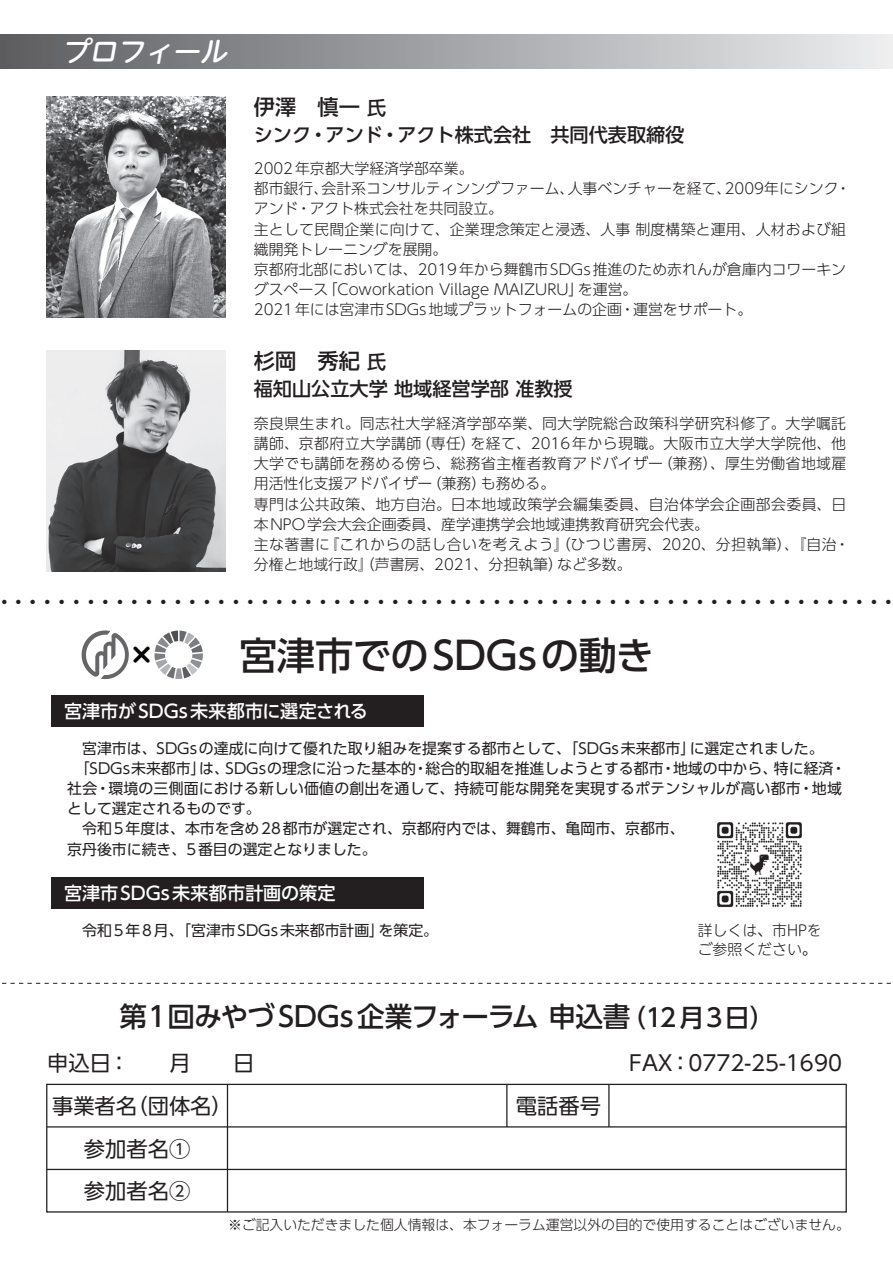
<style>
.page{position:relative;width:893px;height:1263px;background:#fff}
.page>*{position:absolute;margin:0;border:0;box-sizing:border-box;transform-origin:0 0}
.t1{font:500 38.25px "UD Shin Go Pro";letter-spacing:-.01em;color:#231f20}
.t2{font:500 27.6px "UD Shin Go Pro";letter-spacing:-.02em;color:#231f20}
.t3{font:italic 500 27.6px "UD Shin M Go Pro";color:#fff}
.t4{font:800 25.65px "UD Shin M Go Pr 6 N";color:#030303}
.t5{font:21.3px "Koz Go Pr 6 N";color:#231f20}
.t6{font:21.3px "UD Shin Go Pro";color:#231f20}
.t7{font:500 21.3px "UD Shin Go Pro";color:#231f20}
.t8{font:500 19.2px "UD Shin Go Pro";color:#231f20}
.t9{font:500 18px "UD Shin Go Pro";color:#fff}
.t10{font:300 14.85px/20.2px "UD Shin Go Pro";letter-spacing:.025em;color:#231f20}
.t11{font:14.85px/20.2px "UD Shin Go Pro";color:#231f20}
.t12{font:300 14.85px/20.2px "UD Shin Go Pro";color:#231f20}
.t13{font:300 14.85px/19.2px "UD Shin M Go Pro";color:#231f20}
.t14{font:300 13.8px "UD Shin Go Pro";color:#231f20}
.s1{font-size:19.2px}
.s2{font-size:24.9px}
</style>
<div class="page">
<svg style="left:154px;top:630px;width:49px;height:49px"></svg>
<svg style="left:82px;top:630px;width:47px;height:49px"></svg>
<img style="left:47px;top:96px;width:178px;height:221px">
<div style="left:0;top:34px;width:893px;height:34px;background:linear-gradient(to right,#5b5d60,#ecedef)"></div>
<img style="left:47px;top:351px;width:178px;height:221px">
<div style="left:51px;top:695px;width:372px;height:32px;background:#231f20"></div>
<div style="left:51px;top:877px;width:372px;height:32px;background:#231f20"></div>
<img style="left:717px;top:822px;width:85px;height:86px">
<svg style="left:2px;top:983px;width:889px;height:1px"></svg>
<div style="left:46px;top:1084px;width:801px;height:128px;border:1px solid #231f20"></div>
<hr style="left:227px;top:1084px;width:1px;height:128px;background:#231f20">
<hr style="left:608px;top:1084px;width:2px;height:43px;background:#231f20">
<hr style="left:506px;top:1084px;width:1px;height:43px;background:#231f20">
<hr style="left:47px;top:1126px;width:799px;height:1px;background:#231f20">
<hr style="left:47px;top:1169px;width:799px;height:1px;background:#231f20">
<h2 class="t3" style="left:61px;top:29px;width:175px">プロフィール</h2>
<h3 class="t7" style="left:254px;top:89px;width:134px">伊澤　慎一 <span class="s1">氏</span></h3>
<p class="t8" style="left:254px;top:119px;width:432px">シンク・アンド・アクト株式会社　共同代表取締役</p>
<p class="t12" style="left:254px;top:158px;width:598px">2002年京都大学経済学部卒業。<br>都市銀行、会計系コンサルティンングファーム、人事ベンチャーを経て、2009年にシンク・アンド・アクト株式会社を共同設立。<br>主として民間企業に向けて、企業理念策定と浸透、人事 制度構築と運用、人材および組織開発トレーニングを展開。<br>京都府北部においては、2019年から舞鶴市SDGs推進のため赤れんが倉庫内コワーキングスペース「Coworkation Village MAIZURU」を運営。<br>2021年には宮津市SDGs地域プラットフォームの企画・運営をサポート。</p>
<h3 class="t7" style="left:254px;top:344px;width:134px">杉岡　秀紀 <span class="s1">氏</span></h3>
<p class="t8" style="left:254px;top:373px;width:320px">福知山公立大学 地域経営学部 准教授</p>
<p class="t10" style="left:254px;top:412px;width:597px">奈良県生まれ。同志社大学経済学部卒業、同大学院総合政策科学研究科修了。大学嘱託講師、京都府立大学講師（専任）を経て、2016年から現職。大阪市立大学大学院他、他大学でも講師を務める傍ら、総務省主権者教育アドバイザー（兼務）、厚生労働省地域雇用活性化支援アドバイザー（兼務）も務める。<br>専門は公共政策、地方自治。日本地域政策学会編集委員、自治体学会企画部会委員、日本NPO学会大会企画委員、産学連携学会地域連携教育研究会代表。<br>主な著書に『これからの話し合いを考えよう』（ひつじ書房、2020、分担執筆）、『自治・分権と地域行政』（芦書房、2021、分担執筆）など多数。</p>
<h3 class="t5" style="left:-7px;top:590px;width:907px">・・・・・・・・・・・・・・・・・・・・・・・・・・・・・・・・・・・・・・・・・・・・・・・・・・・・・・・・・・・・・・</h3>
<h3 class="t4" style="left:129px;top:633px;width:27px">×</h3>
<h1 class="t1" style="left:239px;top:624px;width:416px">宮津市でのSDGsの動き</h1>
<p class="t9" style="left:64px;top:697px;width:305px">宮津市がSDGs未来都市に選定される</p>
<p class="t11" style="left:67px;top:737px;width:780px">　宮津市は、SDGsの達成に向けて優れた取り組みを提案する都市として、「SDGs未来都市」に選定されました。<br>　「SDGs未来都市」は、SDGsの理念に沿った基本的・総合的取組を推進しようとする都市・地域の中から、特に経済・社会・環境の三側面における新しい価値の創出を通して、持続可能な開発を実現するポテンシャルが高い都市・地域として選定されるものです。<br>　令和5年度は、本市を含め28都市が選定され、京都府内では、舞鶴市、亀岡市、京都市、<br>京丹後市に続き、5番目の選定となりました。</p>
<p class="t9" style="left:64px;top:879px;width:273px">宮津市SDGs未来都市計画の策定</p>
<p class="t11" style="left:67px;top:919px;width:372px">　令和5年8月、「宮津市 SDGs未来都市計画」を策定。</p>
<p class="t13" style="left:698px;top:920px;width:126px">詳しくは、市HPをご参照ください。</p>
<h2 class="t2" style="left:119px;top:994px;width:657px">第1回みやづSDGs企業フォーラム 申込書<span class="s2">（12月3日）</span></h2>
<h3 class="t6" style="left:47px;top:1046px;width:209px">申込日：　　月　　日</h3>
<h3 class="t6" style="left:52px;top:1089px;width:182px">事業者名（団体名）</h3>
<h3 class="t6" style="left:84px;top:1131px;width:108px">参加者名①</h3>
<h3 class="t6" style="left:84px;top:1174px;width:108px">参加者名②</h3>
<h3 class="t6" style="left:629px;top:1046px;width:214px">FAX：0772-25-1690</h3>
<h3 class="t6" style="left:516px;top:1089px;width:87px">電話番号</h3>
<p class="t14" style="left:228px;top:1214px;width:623px">※ご記入いただきました個人情報は、本フォーラム運営以外の目的で使用することはございません。</p>
</div>
